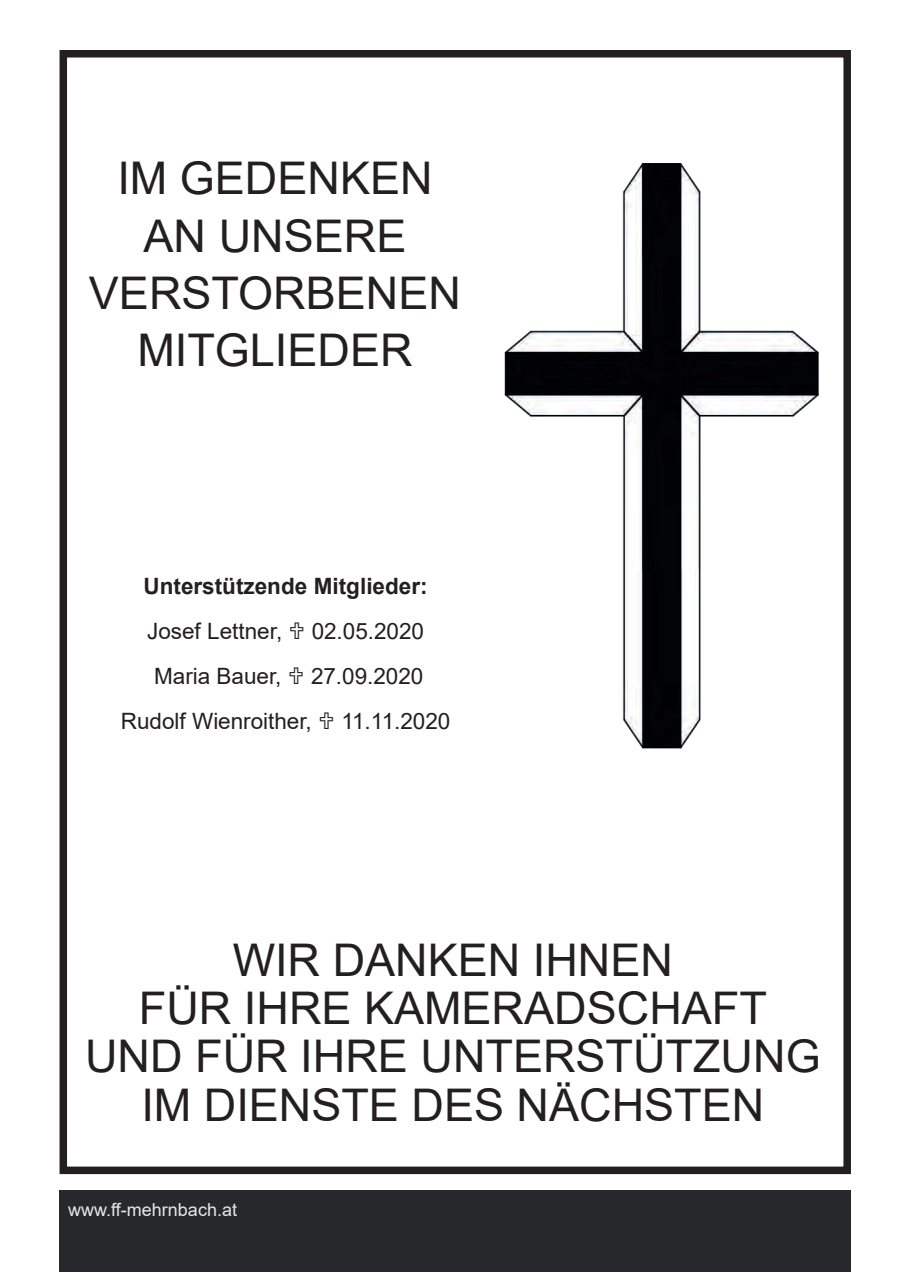
<style>
.page{position:relative;width:902px;height:1272px;background:#fff}
.page>*{position:absolute;margin:0;border:0;box-sizing:border-box;transform-origin:0 0}
.t1{font:45px/57.3px "Arial";color:#231f20;text-align:center}
.t2{font:22.5px/45px "Arial";letter-spacing:-.005em;color:#231f20}
.t3{font:700 22.5px "Arial";color:#231f20}
.t4{font:18px "Arial";color:#e6e7e9}
</style>
<div class="page">
<div style="left:60px;top:1190px;width:790px;height:81px;background:#26282b"></div>
<div style="left:60px;top:50px;width:790px;height:1123px;border:8px solid #231f20"></div>
<img style="left:504px;top:163px;width:315px;height:586px">
<p class="t1" style="left:89px;top:150px;width:373px">IM GEDENKEN<br>AN UNSERE<br>VERSTORBENEN<br>MITGLIEDER</p>
<p class="t3" style="left:144px;top:574px;width:285px">Unterstützende Mitglieder:</p>
<p class="t2" style="left:147px;top:609px;width:136px">Josef Lettner,</p>
<p class="t2" style="left:312px;top:609px;width:114px">02.05.2020</p>
<p class="t2" style="left:154px;top:654px;width:129px">Maria Bauer,</p>
<p class="t2" style="left:121px;top:654px;width:304px;text-indent:190px">27.09.2020<br>Rudolf Wienroither,</p>
<p class="t2" style="left:341px;top:699px;width:110px">11.11.2020</p>
<p class="t1" style="left:85px;top:935px;width:737px;line-height:48.3px">WIR DANKEN IHNEN<br>FÜR IHRE KAMERADSCHAFT<br>UND FÜR IHRE UNTERSTÜTZUNG<br>IM DIENSTE DES NÄCHSTEN</p>
<p class="t4" style="left:68px;top:1199px;width:170px">www.ff-mehrnbach.at</p>
</div>
